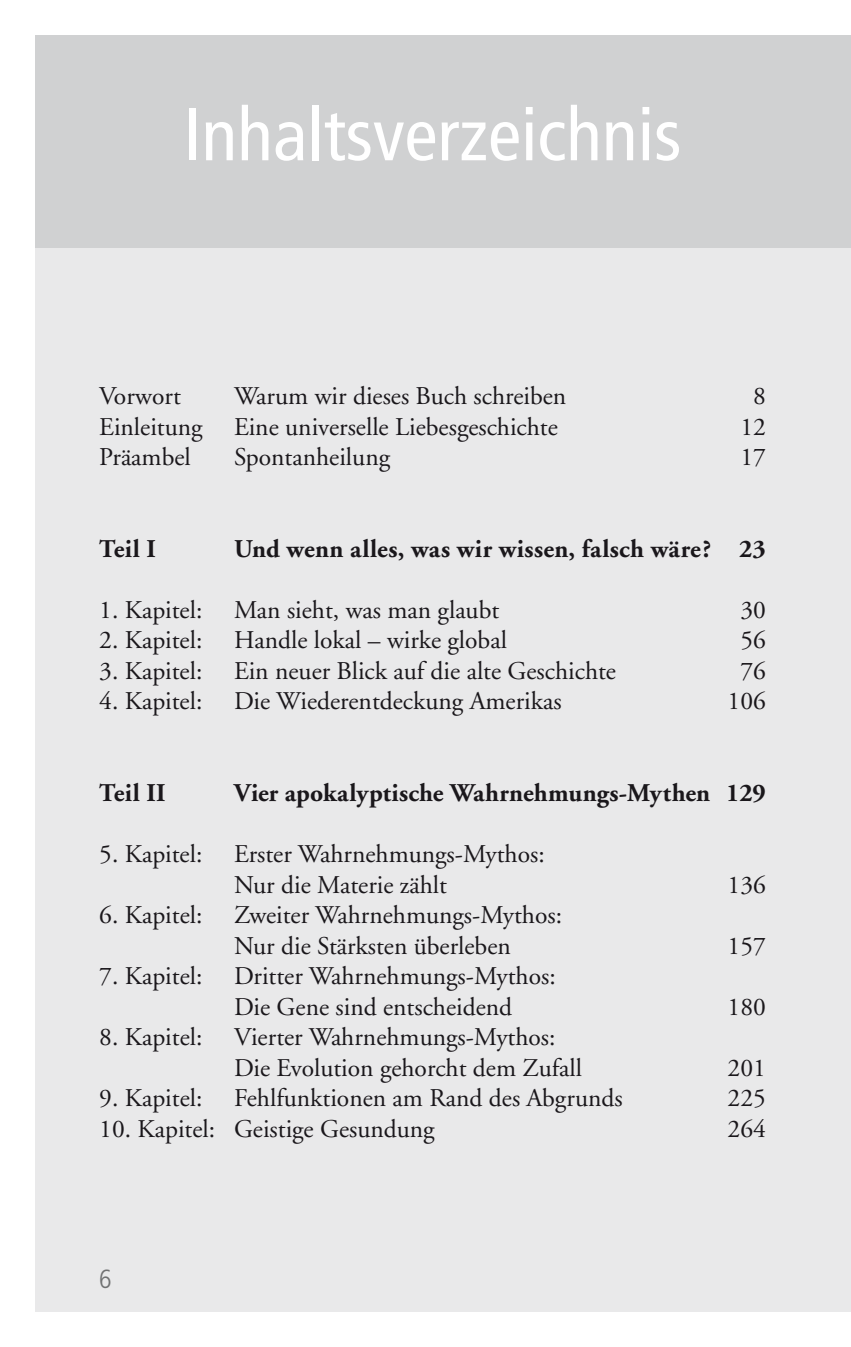
<style>
.page{position:relative;width:851px;height:1347px;background:#fff}
.page>*{position:absolute;margin:0;border:0;box-sizing:border-box;transform-origin:0 0}
.t1{font:condensed 74px "Frutiger";color:#fff}
.t2{font:300 condensed 26.25px "Frutiger";color:#707172}
.t3{font:25.5px/30.5px "Adobe Garamond";color:#1a171b}
.t4{font:700 25.5px "Adobe Garamond";letter-spacing:.01em;color:#1a171b}
</style>
<div class="page">
<div style="left:35px;top:35px;width:815px;height:1276px;background:#e9e9ea"></div>
<div style="left:35px;top:35px;width:815px;height:213px;background:#d0d1d2"></div>
<h1 class="t1" style="left:184px;top:91px;width:499px">Inhaltsverzeichnis</h1>
<p class="t3" style="left:99px;top:382px;width:83px">Vorwort</p>
<p class="t3" style="left:234px;top:382px;width:334px">Warum wir dieses Buch schreiben</p>
<p class="t3" style="left:753px;top:382px;width:14px">8</p>
<p class="t3" style="left:99px;top:412px;width:460px">Einleitung Eine universelle Liebesgeschichte</p>
<p class="t3" style="left:740px;top:412px;width:27px">12</p>
<p class="t3" style="left:99px;top:443px;width:93px">Präambel</p>
<p class="t3" style="left:234px;top:443px;width:157px">Spontanheilung</p>
<p class="t3" style="left:740px;top:443px;width:27px">17</p>
<p class="t4" style="left:99px;top:535px;width:58px">Teil I</p>
<p class="t4" style="left:234px;top:535px;width:533px">Und wenn alles, was wir wissen, falsch wäre? 23</p>
<p class="t3" style="left:99px;top:595px;width:401px">1. Kapitel: Man sieht, was man glaubt</p>
<p class="t3" style="left:740px;top:595px;width:27px">30</p>
<p class="t3" style="left:99px;top:626px;width:409px">2. Kapitel: Handle lokal – wirke global</p>
<p class="t3" style="left:740px;top:626px;width:27px">56</p>
<p class="t3" style="left:99px;top:656px;width:518px">3. Kapitel: Ein neuer Blick auf die alte Geschichte</p>
<p class="t3" style="left:740px;top:656px;width:27px">76</p>
<p class="t3" style="left:99px;top:687px;width:464px">4. Kapitel: Die Wiederentdeckung Amerikas</p>
<p class="t3" style="left:727px;top:687px;width:40px">106</p>
<p class="t4" style="left:99px;top:779px;width:68px">Teil II</p>
<p class="t4" style="left:234px;top:779px;width:533px">Vier apokalyptische Wahrnehmungs-Mythen 129</p>
<p class="t3" style="left:234px;top:839px;width:312px;text-indent:-135px">5. Kapitel: Erster Wahrnehmungs-Mythos:<br>Nur die Materie zählt</p>
<p class="t3" style="left:727px;top:870px;width:40px">136</p>
<p class="t3" style="left:234px;top:900px;width:329px;text-indent:-135px">6. Kapitel: Zweiter Wahrnehmungs-Mythos:<br>Nur die Stärksten überleben</p>
<p class="t3" style="left:234px;top:961px;width:323px;text-indent:-135px">7. Kapitel: Dritter Wahrnehmungs-Mythos:<br>Die Gene sind entscheidend</p>
<p class="t3" style="left:234px;top:1022px;width:349px;text-indent:-135px">8. Kapitel: Vierter Wahrnehmungs-Mythos:<br>Die Evolution gehorcht dem Zufall</p>
<p class="t3" style="left:727px;top:931px;width:40px">157</p>
<p class="t3" style="left:727px;top:992px;width:40px">180</p>
<p class="t3" style="left:727px;top:1053px;width:40px">201</p>
<p class="t3" style="left:99px;top:1083px;width:525px">9. Kapitel: Fehlfunktionen am Rand des Abgrunds</p>
<p class="t3" style="left:727px;top:1083px;width:40px">225</p>
<p class="t3" style="left:99px;top:1114px;width:337px">10. Kapitel: Geistige Gesundung</p>
<p class="t3" style="left:727px;top:1114px;width:40px">264</p>
<p class="t2" style="left:99px;top:1264px;width:14px">6</p>
</div>
